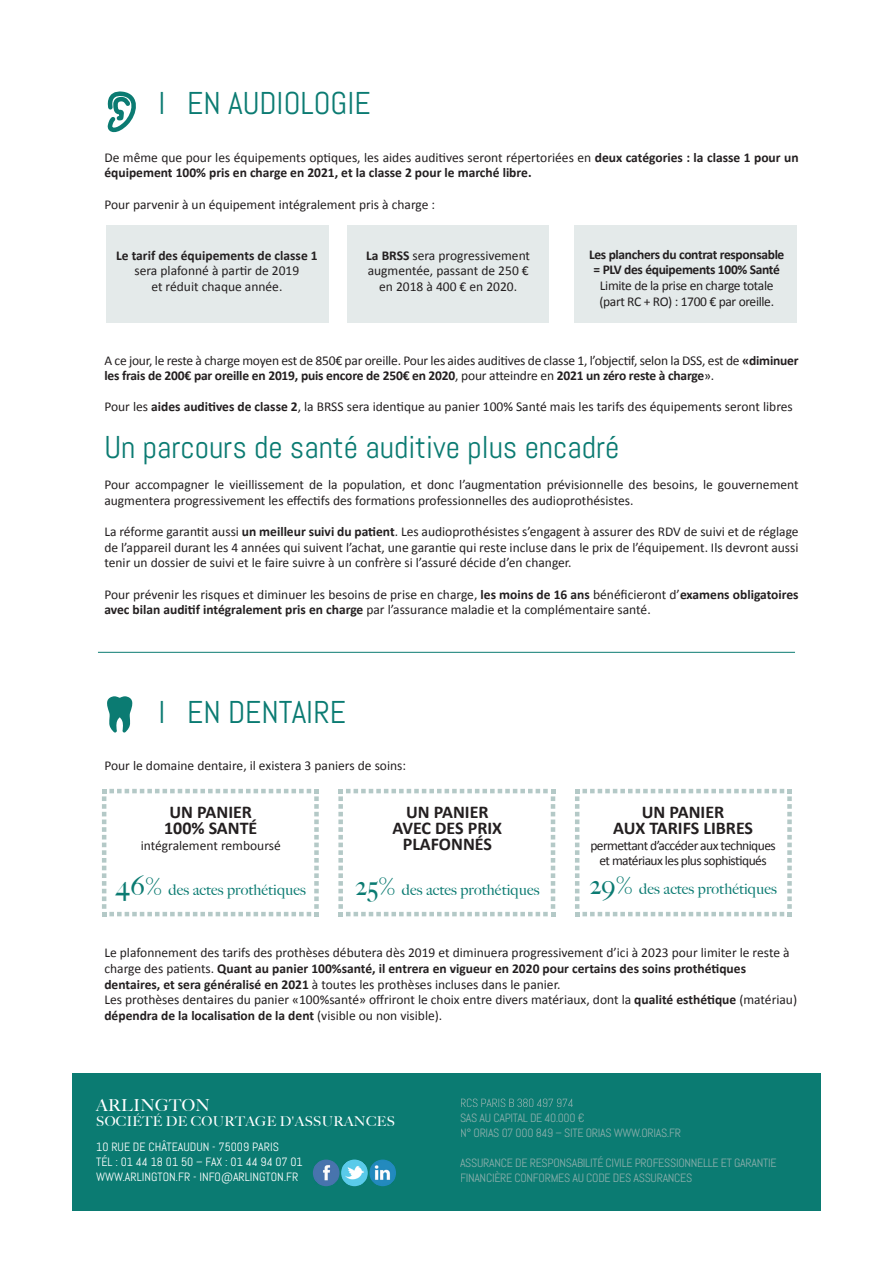
<style>
.page{position:relative;width:893px;height:1263px;background:#fff}
.page>*{position:absolute;margin:0;border:0;box-sizing:border-box;transform-origin:0 0}
.t1{font:31.5px "Abel";color:#0b7b72}
.t2{font:700 18px/15.6px "Calibri";color:#231f20;text-align:center}
.t3{font:500 16.5px "Big Caslon";letter-spacing:.025em;color:#fff}
.t4{font:500 15px "Big Caslon";letter-spacing:.01em;color:#0b7b72}
.t5{font:13.5px/15.6px "Calibri";color:#231f20}
.t6{font:700 13.5px/15.6px "Calibri";color:#231f20}
.t7{font:13.5px/15.6px "Calibri";letter-spacing:-.04em;color:#231f20;text-align:center}
.t8{font:700 13.5px/15.6px "Calibri";letter-spacing:-.025em;color:#231f20;text-align:center}
.t9{font:13.5px/15.6px "Calibri";letter-spacing:-.025em;color:#231f20}
.t10{font:500 13.5px "Big Caslon";letter-spacing:.025em;color:#fff}
.t11{font:12px/15px "Abel";letter-spacing:-.025em;color:#8aaeab}
.t12{font:12px/15px "Abel";color:#fff}
.s1{font-weight:400}
.s2{font-weight:700}
.s3{font-size:27px}
</style>
<div class="page">
<div style="left:106px;top:225px;width:222px;height:97px;background:#e4eaea"></div>
<div style="left:347px;top:225px;width:202px;height:97px;background:#e4eaea"></div>
<div style="left:574px;top:225px;width:223px;height:97px;background:#e4eaea"></div>
<svg style="left:107px;top:696px;width:26px;height:36px"></svg>
<svg style="left:107px;top:92px;width:29px;height:41px"></svg>
<div style="left:72px;top:1073px;width:749px;height:137px;background:#0b7b72"></div>
<svg style="left:461px;top:1098px;width:112px;height:9px"></svg>
<svg style="left:313px;top:1159px;width:26px;height:27px"></svg>
<img style="left:314px;top:1161px;width:24px;height:24px">
<svg style="left:369px;top:1159px;width:27px;height:27px"></svg>
<img style="left:371px;top:1161px;width:24px;height:24px">
<svg style="left:341px;top:1159px;width:27px;height:27px"></svg>
<img style="left:343px;top:1161px;width:23px;height:24px">
<hr style="left:98px;top:652px;width:697px;height:1px;background:#0b7b72">
<svg style="left:102px;top:789px;width:217px;height:127px"></svg>
<svg style="left:338px;top:789px;width:217px;height:127px"></svg>
<svg style="left:575px;top:789px;width:217px;height:127px"></svg>
<h1 class="t1" style="left:158px;top:83px;width:214px">I EN AUDIOLOGIE</h1>
<p class="t6" style="left:104px;top:149px;width:696px"><span class="s1">De même que pour les équipements optiques, les aides auditives seront répertoriées en</span> deux catégories : la classe 1 pour un équipement 100% pris en charge en 2021, et la classe 2 pour le marché libre.</p>
<p class="t5" style="left:104px;top:196px;width:332px">Pour parvenir à un équipement intégralement pris à charge :</p>
<p class="t6" style="left:116px;top:247px;width:203px">Le tarif des équipements de classe 1</p>
<p class="t5" style="left:135px;top:263px;width:166px;text-align:center">sera plafonné à partir de 2019 et réduit chaque année.</p>
<p class="t5" style="left:366px;top:247px;width:165px;text-align:center"><span class="s2">La BRSS</span> sera progressivement augmentée, passant de 250 € en 2018 à 400 € en 2020.</p>
<p class="t8" style="left:589px;top:246px;width:197px">Les planchers du contrat responsable = PLV des équipements 100% Santé</p>
<p class="t9" style="left:599px;top:278px;width:176px">Limite de la prise en charge totale (part RC + RO) : 1700 € par oreille.</p>
<p class="t5" style="left:104px;top:352px;width:696px">A ce jour, le reste à charge moyen est de 850€ par oreille. Pour les aides auditives de classe 1, l’objectif, selon la DSS, est de <span class="s2">«diminuer les frais de 200€ par oreille en 2019, puis encore de 250€ en 2020</span>, pour atteindre en <span class="s2">2021 un zéro reste à charge</span>».</p>
<p class="t5" style="left:104px;top:399px;width:690px">Pour les <span class="s2">aides auditives de classe 2</span>, la BRSS sera identique au panier 100% Santé mais les tarifs des équipements seront libres</p>
<h1 class="t1" style="left:104px;top:427px;width:517px">Un parcours de santé auditive plus encadré</h1>
<p class="t5" style="left:104px;top:477px;width:696px">Pour accompagner le vieillissement de la population, et donc l’augmentation prévisionnelle des besoins, le gouvernement augmentera progressivement les effectifs des formations professionnelles des audioprothésistes.</p>
<p class="t5" style="left:104px;top:524px;width:696px;text-align:justify">La réforme garantit aussi <span class="s2">un meilleur suivi du patient</span>. Les audioprothésistes s’engagent à assurer des RDV de suivi et de réglage de l’appareil durant les 4 années qui suivent l’achat, une garantie qui reste incluse dans le prix de l’équipement. Ils devront aussi tenir un dossier de suivi et le faire suivre à un confrère si l’assuré décide d’en changer.</p>
<p class="t5" style="left:104px;top:586px;width:696px">Pour prévenir les risques et diminuer les besoins de prise en charge, <span class="s2">les moins de 16 ans</span> bénéficieront d’<span class="s2">examens obligatoires avec bilan auditif intégralement pris en charge</span> par l’assurance maladie et la complémentaire santé.</p>
<h1 class="t1" style="left:158px;top:692px;width:189px">I EN DENTAIRE</h1>
<p class="t5" style="left:104px;top:758px;width:303px">Pour le domaine dentaire, il existera 3 paniers de soins:</p>
<h2 class="t2" style="left:164px;top:804px;width:95px;text-align:left">UN PANIER<br>100% SANTÉ</h2>
<p class="t5" style="left:141px;top:837px;width:142px">intégralement remboursé</p>
<p class="t4" style="left:116px;top:880px;width:192px"><span class="s3">46%</span> des actes prothétiques</p>
<h2 class="t2" style="left:392px;top:804px;width:111px">UN PANIER<br>AVEC DES PRIX<br>PLAFONNÉS</h2>
<p class="t4" style="left:355px;top:880px;width:186px"><span class="s3">25%</span> des actes prothétiques</p>
<h2 class="t2" style="left:613px;top:804px;width:142px">UN PANIER<br>AUX TARIFS LIBRES</h2>
<p class="t7" style="left:590px;top:837px;width:187px">permettant d’accéder aux techniques et matériaux les plus sophistiqués</p>
<p class="t4" style="left:589px;top:879px;width:189px"><span class="s3">29%</span> des actes prothétiques</p>
<p class="t5" style="left:104px;top:945px;width:694px">Le plafonnement des tarifs des prothèses débutera dès 2019 et diminuera progressivement d’ici à 2023 pour limiter le reste à charge des patients. <span class="s2">Quant au panier 100%santé, il entrera en vigueur en 2020 pour certains des soins prothétiques dentaires, et sera généralisé en 2021</span> à toutes les prothèses incluses dans le panier.<br>Les prothèses dentaires du panier «100%santé» offriront le choix entre divers matériaux, dont la <span class="s2">qualité esthétique</span> (matériau) <span class="s2">dépendra de la localisation de la dent</span> (visible ou non visible).</p>
<p class="t3" style="left:96px;top:1095px;width:115px">ARLINGTON</p>
<p class="t10" style="left:96px;top:1113px;width:300px">SOCIÉTÉ DE COURTAGE D'ASSURANCES</p>
<p class="t12" style="left:96px;top:1139px;width:208px">10 RUE DE CHÂTEAUDUN - 75009 PARIS<br>TÉL : 01 44 18 01 50 – FAX : 01 44 94 07 01<br>WWW.ARLINGTON.FR - INFO@ARLINGTON.FR</p>
<p class="t11" style="left:460px;top:1110px;width:222px">SAS AU CAPITAL DE 40.000 €<br>N° ORIAS 07 000 849 – SITE ORIAS WWW.ORIAS.FR</p>
<p class="t11" style="left:460px;top:1155px;width:318px">ASSURANCE DE RESPONSABILITÉ CIVILE PROFESSIONNELLE ET GARANTIE<br>FINANCIÈRE CONFORMES AU CODE DES ASSURANCES</p>
</div>
